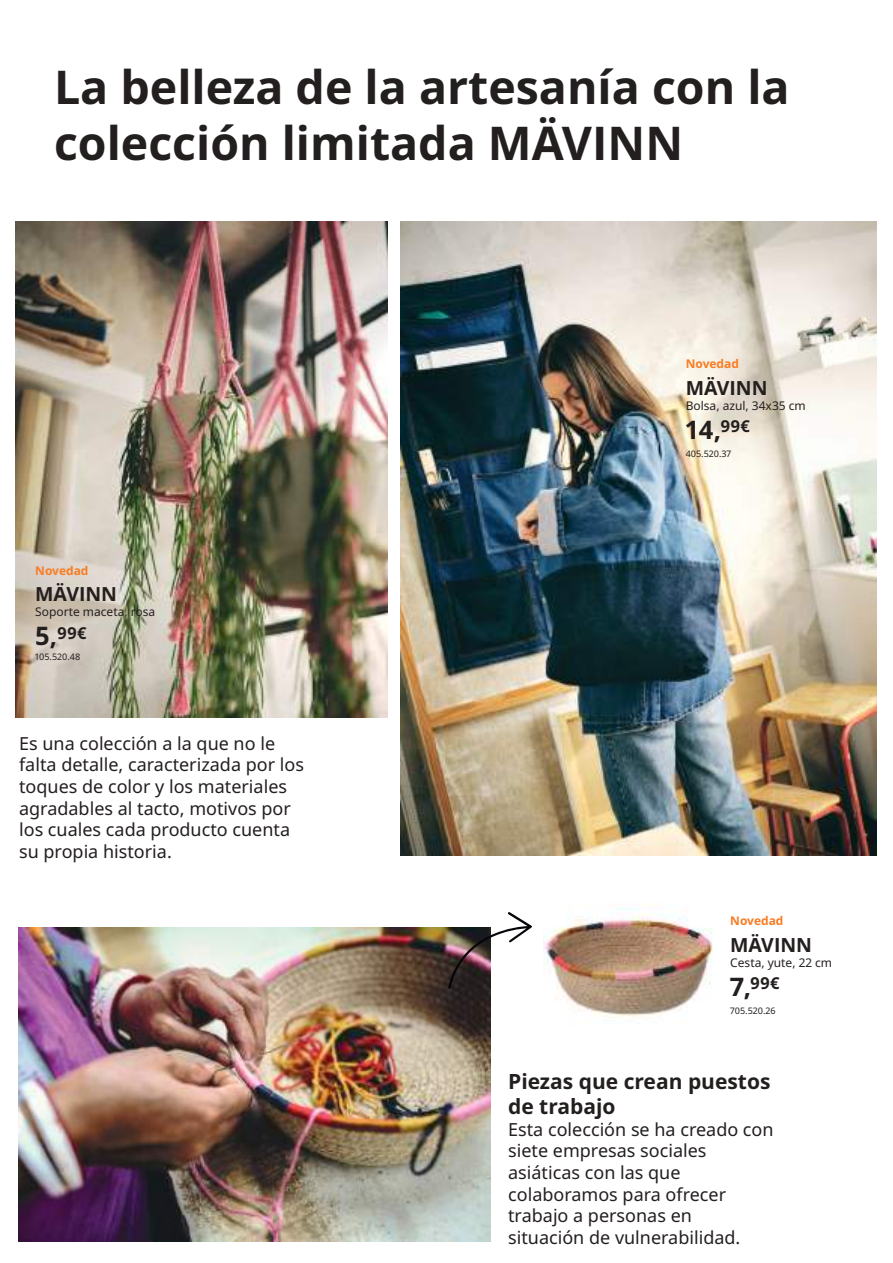
<style>
.page{position:relative;width:893px;height:1263px;background:#fff}
.page>*{position:absolute;margin:0;border:0;box-sizing:border-box;transform-origin:0 0}
.t1{font:700 46.5px/55.8px "Noto IKEA Latin";color:#241f1f}
.t2{font:700 25.5px "Noto IKEA Latin";color:#241f1f}
.t3{font:700 21px/25.2px "Noto IKEA Latin";color:#241f1f}
.t4{font:700 19.5px "Noto IKEA Latin";color:#241f1f}
.t5{font:18px/21.6px "Noto IKEA Latin";color:#241f1f}
.t6{font:700 16.5px "Noto IKEA Latin";color:#241f1f}
.t7{font:12px "Noto IKEA Latin";color:#241f1f}
.t8{font:700 12px "Noto IKEA Latin";color:#f87c23}
.t9{font:9px "Noto IKEA Latin";color:#241f1f}
.s1{font-size:25.5px}
</style>
<div class="page">
<img style="left:400px;top:221px;width:476px;height:635px">
<img style="left:16px;top:221px;width:372px;height:496px">
<img style="left:18px;top:927px;width:472px;height:315px">
<img style="left:543px;top:904px;width:170px;height:114px">
<img style="left:448px;top:912px;width:84px;height:76px">
<h1 class="t1" style="left:54px;top:58px;width:737px">La belleza de la artesanía con la colección limitada MÄVINN</h1>
<p class="t8" style="left:686px;top:355px;width:55px">Novedad</p>
<p class="t4" style="left:686px;top:374px;width:83px">MÄVINN</p>
<p class="t7" style="left:686px;top:397px;width:122px">Bolsa, azul, 34x35 cm</p>
<p class="t8" style="left:35px;top:563px;width:55px">Novedad</p>
<p class="t4" style="left:35px;top:580px;width:83px">MÄVINN</p>
<p class="t7" style="left:35px;top:603px;width:121px">Soporte maceta, rosa</p>
<p class="t6" style="left:35px;top:621px;width:53px"><span class="s1">5,</span>99€</p>
<p class="t9" style="left:35px;top:650px;width:47px">105.520.48</p>
<p class="t5" style="left:19px;top:732px;width:286px">Es una colección a la que no le falta detalle, caracterizada por los toques de color y los materiales agradables al tacto, motivos por los cuales cada producto cuenta su propia historia.</p>
<h2 class="t2" style="left:686px;top:412px;width:66px">14,<sup>99€</sup></h2>
<p class="t9" style="left:686px;top:447px;width:47px">405.520.37</p>
<p class="t8" style="left:730px;top:912px;width:55px">Novedad</p>
<p class="t4" style="left:730px;top:931px;width:83px">MÄVINN</p>
<p class="t7" style="left:730px;top:954px;width:103px">Cesta, yute, 22 cm</p>
<p class="t6" style="left:730px;top:972px;width:51px"><span class="s1">7,</span>99€</p>
<p class="t9" style="left:730px;top:1004px;width:47px">705.520.26</p>
<p class="t3" style="left:508px;top:1068px;width:264px">Piezas que crean puestos de trabajo</p>
<p class="t5" style="left:508px;top:1118px;width:267px">Esta colección se ha creado con siete empresas sociales asiáticas con las que colaboramos para ofrecer trabajo a personas en<br>situación de vulnerabilidad.</p>
</div>
